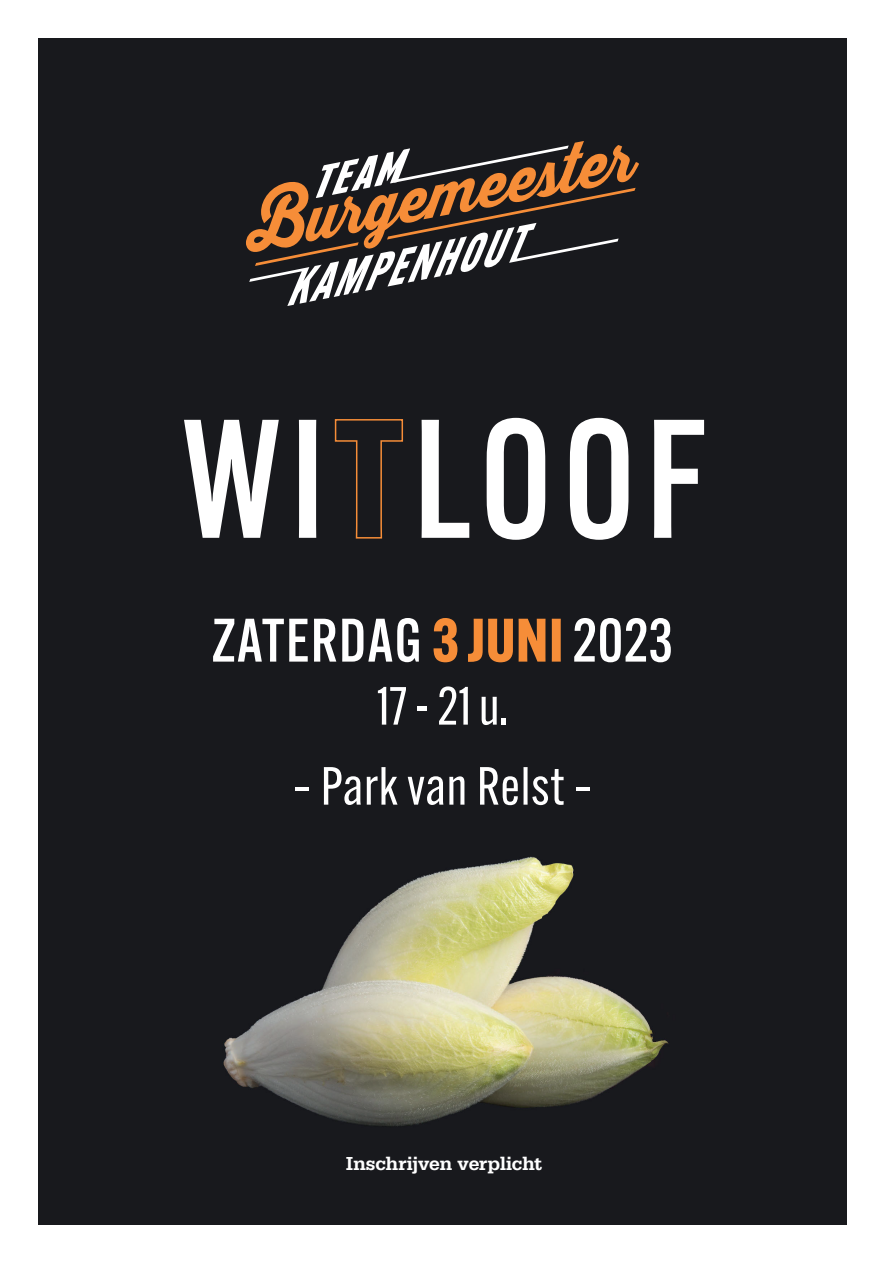
<style>
.page{position:relative;width:885px;height:1263px;background:#fff}
.page>*{position:absolute;margin:0;border:0;box-sizing:border-box;transform-origin:0 0}
.t1{font:500 165px "Alternate Gothic ATF";letter-spacing:.05em;color:#fff}
.t2{font:500 60px "Alternate Gothic ATF";letter-spacing:.02em;color:#fff}
.t3{font:52.5px "Alternate Gothic ATF";letter-spacing:.015em;color:#fff}
.t4{font:500 19.5px "Egyptienne URW";letter-spacing:-.005em;color:#fff}
.s1{font-weight:700;color:#f68d38}
</style>
<div class="page">
<img style="left:38px;top:38px;width:808px;height:1187px">
<svg style="left:246px;top:141px;width:393px;height:165px;background:#534339"></svg>
<h1 class="t1" style="left:181px;top:377px;width:525px">WI<span class="s1">T</span>LOOF</h1>
<p class="t2" style="left:212px;top:603px;width:462px">ZATERDAG <span class="s1">3 JUNI</span> 2023</p>
<p class="t3" style="left:376px;top:674px;width:133px">17 - 21 u.</p>
<p class="t3" style="left:292px;top:754px;width:301px">– Park van Relst –</p>
<p class="t4" style="left:346px;top:1152px;width:198px">Inschrijven verplicht</p>
</div>
